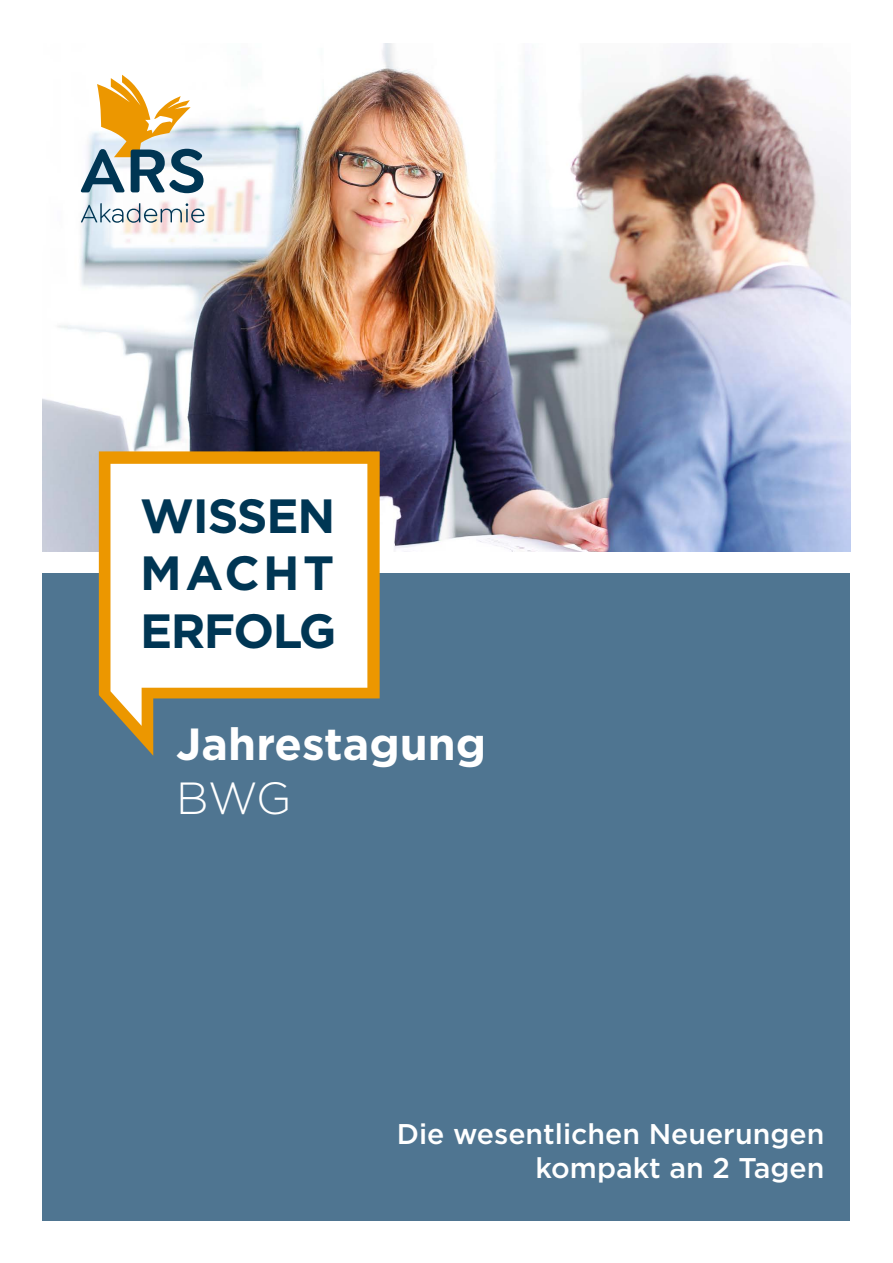
<style>
.page{position:relative;width:893px;height:1263px;background:#fff}
.page>*{position:absolute;margin:0;border:0;box-sizing:border-box;transform-origin:0 0}
.t1{font:700 48px/57.6px "Gotham";letter-spacing:-.025em;color:#003654;text-align:justify}
.t2{font:700 45px "Gotham";color:#fff}
.t3{font:300 45px "Gotham";color:#fff}
.t4{font:500 28.5px/34.2px "Gotham";color:#fff;text-align:right}
</style>
<div class="page">
<div style="left:43px;top:573px;width:807px;height:647px;background:#4f7591"></div>
<img style="left:43px;top:43px;width:807px;height:509px">
<svg style="left:99px;top:451px;width:281px;height:305px;fill:#fff"></svg>
<svg style="left:81px;top:203px;width:123px;height:20px"></svg>
<svg style="left:80px;top:75px;width:123px;height:118px"></svg>
<h1 class="t1" style="left:140px;top:486px;width:198px">WISSEN MACHT ERFOLG</h1>
<h2 class="t2" style="left:176px;top:718px;width:312px">Jahrestagung</h2>
<h2 class="t3" style="left:176px;top:769px;width:117px">BWG</h2>
<p class="t4" style="left:397px;top:1116px;width:429px">Die wesentlichen Neuerungen kompakt an 2 Tagen</p>
</div>
